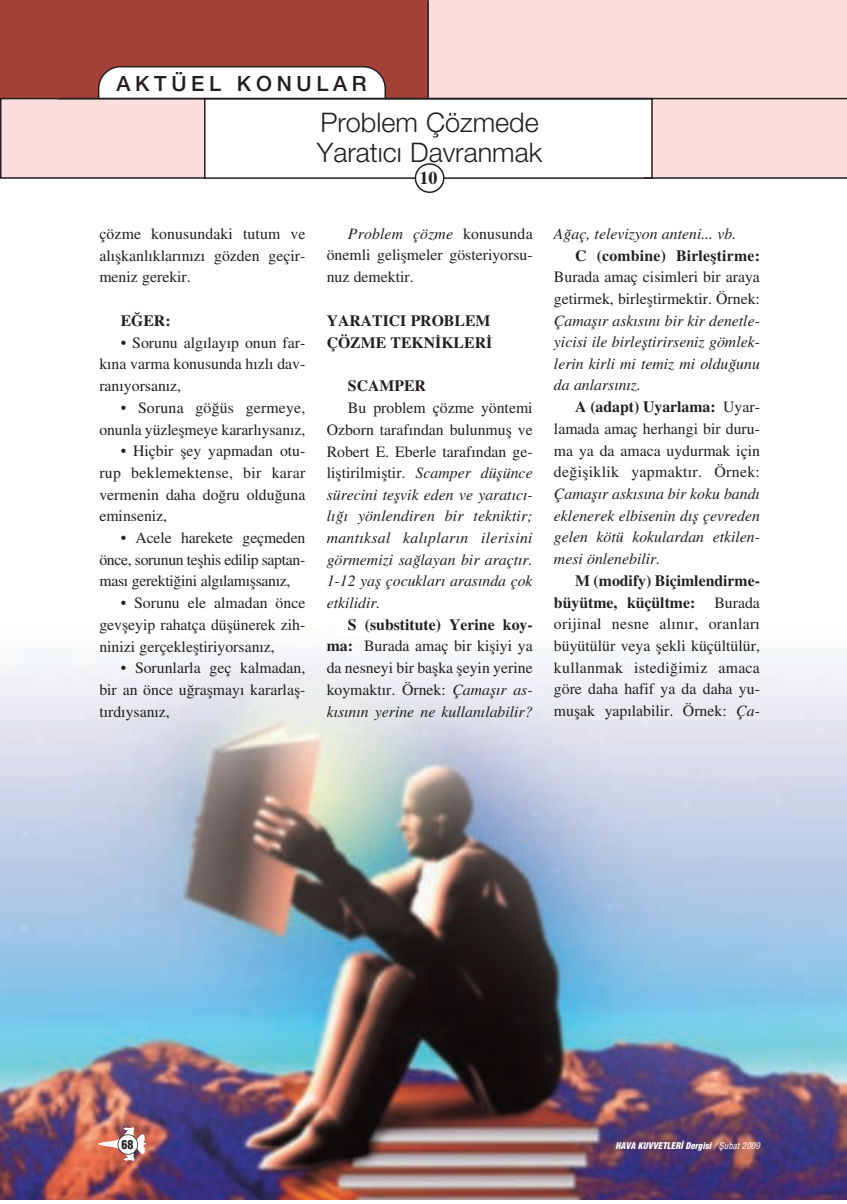
<style>
.page{position:relative;width:847px;height:1204px;background:#fff}
.page>*{position:absolute;margin:0;border:0;box-sizing:border-box;transform-origin:0 0}
.t1{font:300 27px/30px "Helvetica Neue";color:#231f20}
.t2{font:500 21px "Helvetica Neue";letter-spacing:.22em;color:#231f20}
.t3{font:18px "Cg Times Bd";color:#231f20}
.t4{font:15.75px/21.8px "Cg Times";color:#231f20;text-align:justify}
.t5{font:15.75px/21.6px "Cg Times Ita";color:#231f20;text-align:justify}
.t6{font:15.75px/21.8px "Cg Times Bd";color:#231f20}
.t7{font:900 condensed 12px "Helvetica";color:#231f20}
.t8{font:italic 900 9px "Helvetica Con";color:#fff}
.s1{font-family:"Cg Times"}
.s2{font-family:"Cg Times Ita"}
.s3{font-family:"Cg Times Bd"}
.s4{font-family:"Helvetica";font-weight:400;font-stretch:condensed}
</style>
<div class="page">
<img style="left:0;top:650px;width:846px;height:549px">
<div style="left:0;top:0;width:428px;height:178px;background:#a44137"></div>
<svg style="left:98px;top:66px;width:288px;height:31px;background:#f0eeee"></svg>
<div style="left:1px;top:99px;width:204px;height:79px;background:#fcdedf"></div>
<div style="left:0;top:98px;width:206px;height:81px;border:2px solid #231f20"></div>
<div style="left:428px;top:0;width:418px;height:179px;background:#fcdedf"></div>
<svg style="left:57px;top:97px;width:789px;height:83px"></svg>
<svg style="left:414px;top:163px;width:30px;height:30px"></svg>
<hr style="left:427px;top:0;width:1px;height:98px;background:#231f20">
<hr style="left:643px;top:177px;width:203px;height:2px;background:#231f20">
<svg style="left:98px;top:1127px;width:47px;height:33px"></svg>
<div style="left:118px;top:1134px;width:20px;height:20px;background:#fff;border-radius:50%"></div>
<div style="left:118px;top:1134px;width:20px;height:20px;border:2px solid #231f20;border-radius:50%"></div>
<h2 class="t2" style="left:116px;top:76px;width:251px">AKTÜEL KONULAR</h2>
<h1 class="t1" style="left:317px;top:110px;width:227px">Problem Çözmede<br>Yarat›c› Davranmak</h1>
<p class="t4" style="left:99px;top:224px;width:207px">çözme konusundaki tutum ve al›flkanl›klar›n›z› gözden geçir&shy;meniz gerekir.</p>
<p class="t6" style="left:121px;top:311px;width:51px">E⁄ER:</p>
<p class="t4" style="left:99px;top:333px;width:207px;text-indent:21px">• Sorunu alg›lay›p onun far&shy;k›na varma konusunda h›zl› dav&shy;ran›yorsan›z,</p>
<p class="t4" style="left:99px;top:398px;width:207px;text-align:right">• Soruna gö¤üs germeye, onunla yüzleflmeye kararl›ysan›z,</p>
<p class="t4" style="left:99px;top:441px;width:207px;text-indent:21px">• Hiçbir fley yapmadan otu&shy;rup beklemektense, bir karar vermenin daha do¤ru oldu¤una eminseniz,</p>
<p class="t4" style="left:99px;top:528px;width:207px;text-indent:21px">• Acele harekete geçmeden önce, sorunun teflhis edilip saptan&shy;mas› gerekti¤ini alg›lam›flsan›z,</p>
<p class="t4" style="left:99px;top:593px;width:207px;text-indent:21px">• Sorunu ele almadan önce gevfleyip rahatça düflünerek zih&shy;ninizi gerçeklefltiriyorsan›z,</p>
<p class="t4" style="left:99px;top:658px;width:207px;text-indent:21px">• Sorunlarla geç kalmadan, bir an önce u¤raflmay› kararlafl&shy;t›rd›ysan›z,</p>
<p class="t3" style="left:419px;top:172px;width:19px">10</p>
<p class="t5" style="left:348px;top:224px;width:186px">Problem çözme <span class="s1">konusunda</span></p>
<p class="t4" style="left:326px;top:246px;width:207px">önemli geliflmeler gösteriyorsu&shy;nuz demektir.</p>
<p class="t6" style="left:326px;top:311px;width:167px">YARATICI PROBLEM<br>ÇÖZME TEKN‹KLER‹</p>
<p class="t6" style="left:348px;top:377px;width:79px">SCAMPER</p>
<p class="t4" style="left:326px;top:398px;width:207px;text-indent:21px">Bu problem çözme yöntemi Ozborn taraf›ndan bulunmufl ve Robert E. Eberle taraf›ndan ge&shy;lifltirilmifltir. <span class="s2">Scamper düflünce</span></p>
<p class="t5" style="left:326px;top:485px;width:207px">sürecini teflvik eden ve yarat›c›- l›¤› yönlendiren bir tekniktir; mant›ksal kal›plar›n ilerisini görmemizi sa¤layan bir araçt›r.<br>1-12 yafl çocuklar› aras›nda çok etkilidir.</p>
<p class="t6" style="left:348px;top:615px;width:186px">S (substitute) Yerine koy-</p>
<p class="t4" style="left:326px;top:637px;width:207px"><span class="s3">ma:</span> Burada amaç bir kifliyi ya da nesneyi bir baflka fleyin yerine koymakt›r. Örnek: <span class="s2">Çamafl›r as-</span></p>
<p class="t5" style="left:326px;top:702px;width:207px">k›s›n›n yerine ne kullan›labilir?</p>
<p class="t5" style="left:553px;top:224px;width:184px">A¤aç, televizyon anteni... vb.</p>
<p class="t6" style="left:575px;top:246px;width:186px">C (combine) Birlefltirme:</p>
<p class="t4" style="left:553px;top:268px;width:207px">Burada amaç cisimleri bir araya getirmek, birlefltirmektir. Örnek:</p>
<p class="t5" style="left:553px;top:311px;width:207px">Çamafl›r ask›s›n› bir kir denetle&shy;yicisi ile birlefltirirseniz gömlek&shy;lerin kirli mi temiz mi oldu¤unu da anlars›n›z.</p>
<p class="t6" style="left:575px;top:397px;width:186px">A (adapt) Uyarlama: <span class="s1">Uyar-</span></p>
<p class="t4" style="left:553px;top:419px;width:207px">lamada amaç herhangi bir duru&shy;ma ya da amaca uydurmak için de¤ifliklik yapmakt›r. Örnek:</p>
<p class="t5" style="left:553px;top:484px;width:207px">Çamafl›r ask›s›na bir koku band› eklenerek elbisenin d›fl çevreden gelen kötü kokulardan etkilen&shy;mesi önlenebilir.</p>
<p class="t6" style="left:553px;top:571px;width:207px;text-align:right">M (modify) Biçimlendirme&shy;büyütme, küçültme: <span class="s1">Burada</span></p>
<p class="t4" style="left:553px;top:614px;width:207px">orijinal nesne al›n›r, oranlar› büyütülür veya flekli küçültülür, kullanmak istedi¤imiz amaca göre daha hafif ya da daha yu&shy;muflak yap›labilir. Örnek: <span class="s2">Ça-</span></p>
<p class="t7" style="left:121px;top:1139px;width:13px">68</p>
<p class="t8" style="left:615px;top:1142px;width:146px">HAVA KUVVETLER‹ Dergisi <span class="s4">/ fiubat 2009</span></p>
</div>
